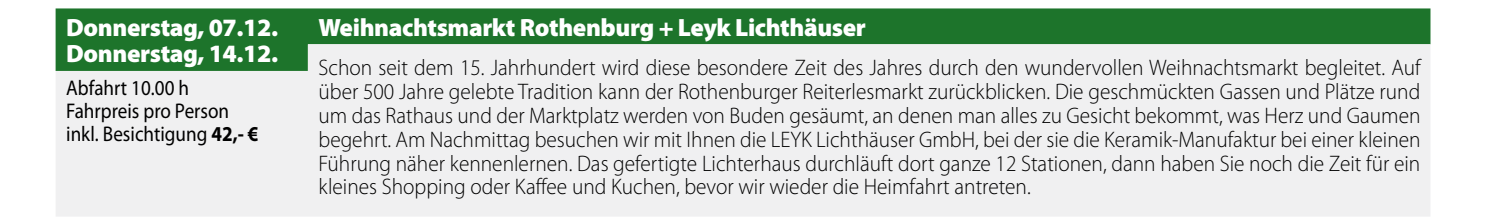
<style>
.page{position:relative;width:1487px;height:224px;background:#fff}
.page>*{position:absolute;margin:0;border:0;box-sizing:border-box;transform-origin:0 0}
.t1{font:900 25px/26.8px "Myriad Pro";letter-spacing:-.015em;color:#fff}
.t2{font:300 22.5px/23.8px "Myriad Pro";color:#000;text-align:justify;scale:.95 1}
.t3{font:21.25px/22.8px "Myriad Pro";color:#000;scale:.9 1}
.s1{font-weight:700}
</style>
<div class="page">
<div style="left:56px;top:8px;width:1374px;height:36px;background:#1d742b"></div>
<div style="left:56px;top:44px;width:1374px;height:172px;background:#f0f0f1"></div>
<p class="t1" style="left:66px;top:13px;width:214px">Donnerstag, 07.12.<br>Donnerstag, 14.12.</p>
<p class="t1" style="left:319px;top:13px;width:549px">Weihnachtsmarkt Rothenburg + Leyk Lichthäuser</p>
<p class="t2" style="left:319px;top:56px;width:1162px">Schon seit dem 15. Jahrhundert wird diese besondere Zeit des Jahres durch den wundervollen Weihnachtsmarkt begleitet. Auf über 500 Jahre gelebte Tradition kann der Rothenburger Reiterlesmarkt zurückblicken. Die geschmückten Gassen und Plätze rund um das Rathaus und der Marktplatz werden von Buden gesäumt, an denen man alles zu Gesicht bekommt, was Herz und Gaumen begehrt. Am Nachmittag besuchen wir mit Ihnen die LEYK Lichthäuser GmbH, bei der sie die Keramik-Manufaktur bei einer kleinen Führung näher kennenlernen. Das gefertigte Lichterhaus durchläuft dort ganze 12 Stationen, dann haben Sie noch die Zeit für ein kleines Shopping oder Kaffee und Kuchen, bevor wir wieder die Heimfahrt antreten.</p>
<p class="t3" style="left:66px;top:76px;width:215px">Abfahrt 10.00 h<br>Fahrpreis pro Person inkl. Besichtigung <span class="s1">42,- €</span></p>
</div>
